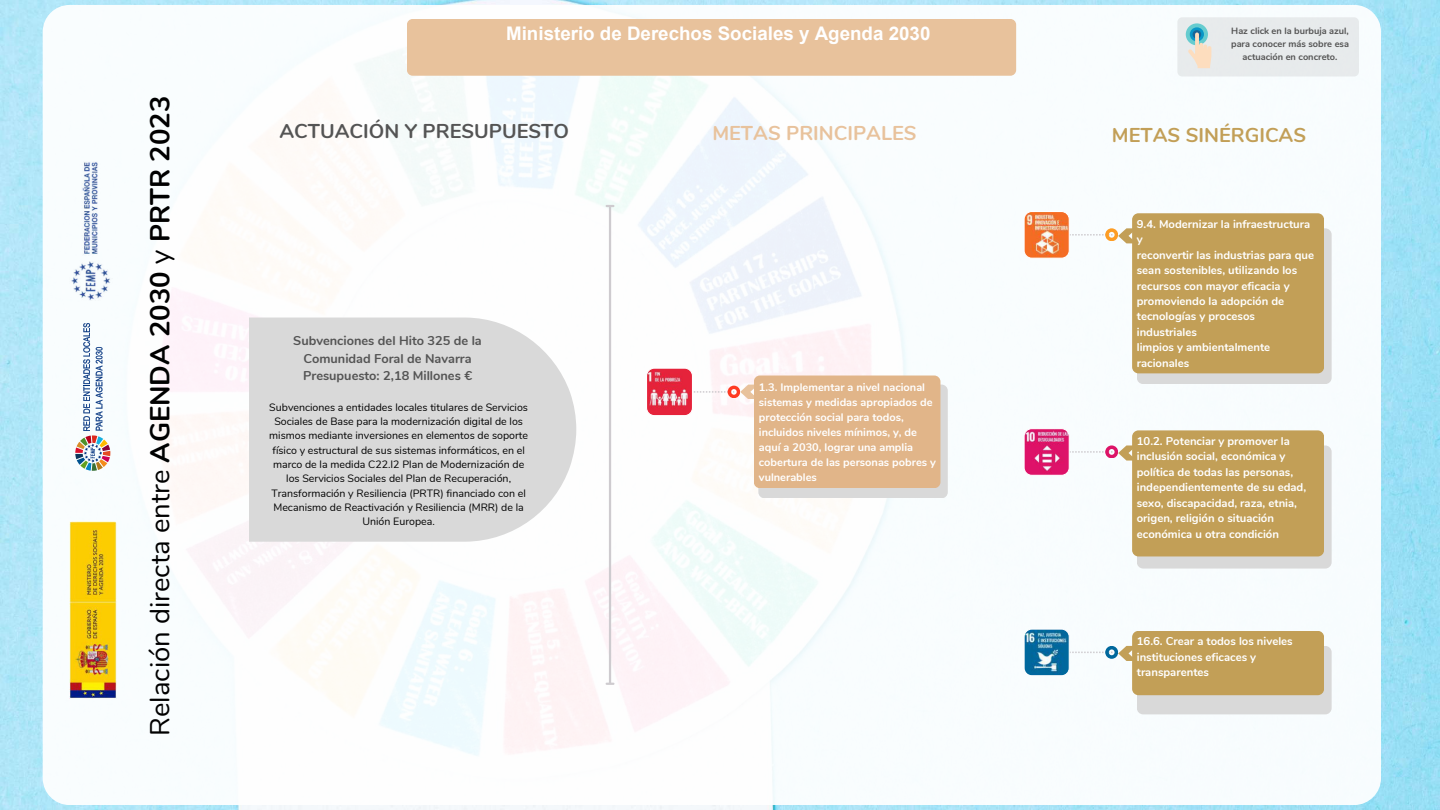
<style>
.page{position:relative;width:1440px;height:810px;background:#fff}
.page>*{position:absolute;margin:0;border:0;box-sizing:border-box;transform-origin:0 0}
.t1{font:27.5px "Nunito";color:#000}
.t2{font:700 20px "Nunito";color:#545454}
.t3{font:700 20px "Nunito";color:#e8c29c}
.t4{font:700 20px "Nunito";color:#c29f57}
.t5{font:700 18.8px "Arial";color:#fff}
.t6{font:700 12.7px/17.5px "Nunito";color:#545454;text-align:center}
.t7{font:700 11.3px/15.4px "Nunito";color:#fff}
.t8{font:700 11px/15px "Nunito";color:#fff}
.t9{font:10.6px/14.3px "Nunito";color:#000;text-align:center}
.t10{font:700 9.2px/12.7px "Nunito";color:#545454;text-align:center}
.s1{font-weight:700}
</style>
<div class="page">
<img style="left:0;top:0;width:1440px;height:810px">
<div style="left:43px;top:5px;width:1338px;height:800px;background:#fff;border-radius:27px"></div>
<svg style="left:75px;top:323px;width:35px;height:148px"></svg>
<img style="left:71px;top:162px;width:42px;height:138px">
<div style="left:407px;top:19px;width:609px;height:57px;background:#e8c29c;border-radius:6px"></div>
<svg style="left:249px;top:318px;width:327px;height:224px;background:#dbdbdb"></svg>
<hr style="left:609px;top:207px;width:2px;height:476px;background:#cecbcf">
<svg style="left:607px;top:683px;width:6px;height:2px"></svg>
<svg style="left:607px;top:205px;width:6px;height:2px"></svg>
<div style="left:1177px;top:17px;width:182px;height:60px;background:#e7ebec;border-radius:5px"></div>
<svg style="left:1186px;top:23px;width:22px;height:22px"></svg>
<div style="left:1190px;top:27px;width:14px;height:14px;background:#0896c7;border-radius:50%"></div>
<svg style="left:1193px;top:30px;width:8px;height:9px"></svg>
<svg style="left:1188px;top:33px;width:23px;height:35px"></svg>
<div style="left:758px;top:385px;width:190px;height:113px;background:#d9d9d9;border-radius:6px"></div>
<div style="left:754px;top:376px;width:186px;height:112px;background:#e1b589;border-radius:6px"></div>
<svg style="left:647px;top:368px;width:111px;height:48px"></svg>
<div style="left:1137px;top:445px;width:195px;height:124px;background:#d9d9d9;border-radius:6px"></div>
<div style="left:1132px;top:430px;width:192px;height:126px;background:#c29f57;border-radius:6px"></div>
<svg style="left:1024px;top:428px;width:113px;height:48px"></svg>
<div style="left:1137px;top:646px;width:195px;height:68px;background:#d9d9d9;border-radius:6px"></div>
<div style="left:1132px;top:631px;width:192px;height:64px;background:#c29f57;border-radius:6px"></div>
<svg style="left:1024px;top:629px;width:113px;height:47px"></svg>
<img style="left:69px;top:522px;width:48px;height:176px">
<div style="left:1137px;top:228px;width:195px;height:156px;background:#d9d9d9;border-radius:6px"></div>
<div style="left:1132px;top:213px;width:192px;height:160px;background:#c29f57;border-radius:6px"></div>
<svg style="left:1024px;top:212px;width:113px;height:47px"></svg>
<h1 class="t1" style="left:140px;top:736px;width:641px;rotate:-90deg">Relación directa entre <span class="s1">AGENDA 2030</span> y <span class="s1">PRTR 2023</span></h1>
<h3 class="t5" style="left:506px;top:20px;width:426px">Ministerio de Derechos Sociales y Agenda 2030</h3>
<p class="t10" style="left:1231px;top:24px;width:119px">Haz click en la burbuja azul, para conocer más sobre esa actuación en concreto.</p>
<h2 class="t2" style="left:279px;top:117px;width:291px">ACTUACIÓN Y PRESUPUESTO</h2>
<h2 class="t3" style="left:712px;top:119px;width:206px">METAS PRINCIPALES</h2>
<h2 class="t4" style="left:1112px;top:121px;width:196px">METAS SINÉRGICAS</h2>
<p class="t6" style="left:293px;top:331px;width:190px">Subvenciones del Hito 325 de la<br>Comunidad Foral de Navarra<br>Presupuesto: 2,18 Millones €</p>
<p class="t9" style="left:269px;top:399px;width:260px">Subvenciones a entidades locales titulares de Servicios Sociales de Base para la modernización digital de los mismos mediante inversiones en elementos de soporte físico y estructural de sus sistemas informáticos, en el marco de la medida C22.I2 Plan de Modernización de los Servicios Sociales del Plan de Recuperación, Transformación y Resiliencia (PRTR) financiado con el Mecanismo de Reactivación y Resiliencia (MRR) de la Unión Europea.</p>
<p class="t8" style="left:759px;top:379px;width:179px">1.3. Implementar a nivel nacional sistemas y medidas apropiados de protección social para todos, incluidos niveles mínimos, y, de aquí a 2030, lograr una amplia cobertura de las personas pobres y vulnerables</p>
<p class="t7" style="left:1137px;top:216px;width:179px">9.4. Modernizar la infraestructura y<br>reconvertir las industrias para que sean sostenibles, utilizando los recursos con mayor eficacia y promoviendo la adopción de tecnologías y procesos industriales<br>limpios y ambientalmente racionales</p>
<p class="t7" style="left:1137px;top:433px;width:171px">10.2. Potenciar y promover la inclusión social, económica y política de todas las personas, independientemente de su edad, sexo, discapacidad, raza, etnia, origen, religión o situación económica u otra condición</p>
<p class="t7" style="left:1137px;top:633px;width:157px">16.6. Crear a todos los niveles instituciones eficaces y transparentes</p>
</div>
